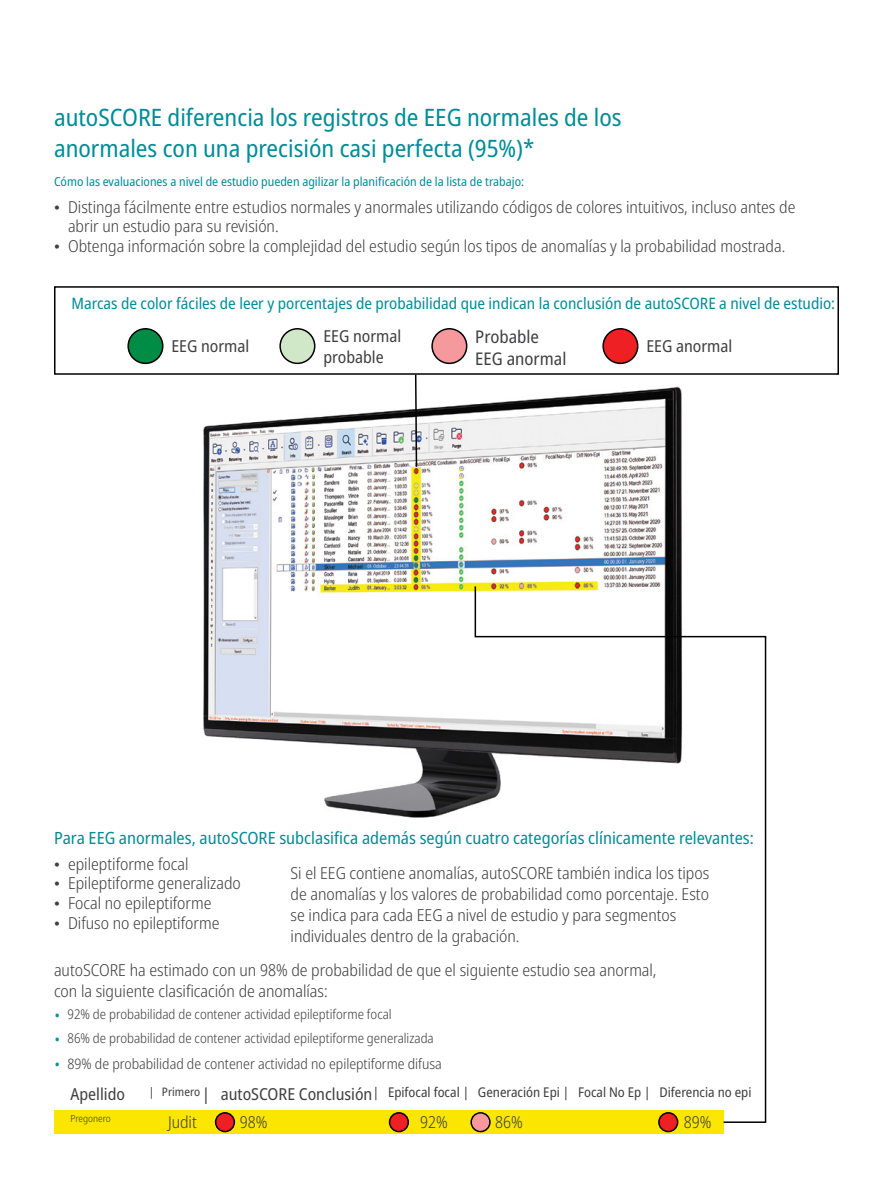
<style>
.page{position:relative;width:893px;height:1188px;background:#fff}
.page>*{position:absolute;margin:0;border:0;box-sizing:border-box;transform-origin:0 0}
.t1{font:semi-condensed 24px/31.5px "Noto Sans Display";color:#008d96}
.t2{font:semi-condensed 17.4px/22px "Noto Sans Display";color:#404042}
.t3{font:semi-condensed 16.8px "Noto Sans Display";color:#008d96}
.t4{font:300 semi-condensed 16.5px/21px "Noto Sans Display";color:#404042}
.t5{font:semi-condensed 16.5px/20.9px "Noto Sans Display";color:#404042}
.t6{font:semi-condensed 15.75px "Noto Sans Display";color:#008d96}
.t7{font:300 semi-condensed 14.4px "Noto Sans Display";color:#404042}
.t8{font:300 semi-condensed 13.35px "Noto Sans Display";color:#404042}
.t9{font:semi-condensed 13.35px "Noto Sans Display";color:#404042}
.t10{font:semi-condensed 12.45px "Noto Sans Display";color:#008d96}
.t11{font:300 semi-condensed 9.75px "Noto Sans Display";color:#404042}
.s1{font-family:"Times New Roman";font-weight:400;font-stretch:normal}
.s2{font-size:18px;color:#00949d}
.s3{font-size:11.7px}
.s4{font-size:16.5px}
</style>
<div class="page">
<img style="left:203px;top:386px;width:479px;height:432px">
<div style="left:54px;top:286px;width:785px;height:89px;border:2px solid #000"></div>
<svg style="left:414px;top:373px;width:4px;height:95px"></svg>
<div style="left:128px;top:329px;width:35px;height:34px;background:#008c44;border-radius:50%"></div>
<div style="left:127px;top:328px;width:36px;height:36px;border:2px solid #000;border-radius:50%"></div>
<div style="left:280px;top:329px;width:35px;height:34px;background:#d0e8c8;border-radius:50%"></div>
<div style="left:279px;top:328px;width:36px;height:36px;border:2px solid #000;border-radius:50%"></div>
<div style="left:432px;top:329px;width:35px;height:34px;background:#f6999d;border-radius:50%"></div>
<div style="left:431px;top:328px;width:36px;height:36px;border:2px solid #000;border-radius:50%"></div>
<div style="left:603px;top:329px;width:35px;height:34px;background:#ee2024;border-radius:50%"></div>
<div style="left:602px;top:328px;width:36px;height:36px;border:2px solid #000;border-radius:50%"></div>
<div style="left:54px;top:1111px;width:670px;height:23px;background:#fae600"></div>
<div style="left:216px;top:1113px;width:18px;height:19px;background:#ee2024;border-radius:50%"></div>
<div style="left:215px;top:1112px;width:20px;height:20px;border:2px solid #000;border-radius:50%"></div>
<div style="left:390px;top:1113px;width:18px;height:19px;background:#ee2024;border-radius:50%"></div>
<div style="left:389px;top:1112px;width:20px;height:20px;border:2px solid #000;border-radius:50%"></div>
<div style="left:471px;top:1113px;width:19px;height:19px;background:#f6999d;border-radius:50%"></div>
<div style="left:470px;top:1112px;width:21px;height:20px;border:2px solid #000;border-radius:50%"></div>
<div style="left:659px;top:1113px;width:19px;height:19px;background:#ee2024;border-radius:50%"></div>
<div style="left:658px;top:1112px;width:20px;height:20px;border:2px solid #000;border-radius:50%"></div>
<svg style="left:474px;top:585px;width:293px;height:539px"></svg>
<h1 class="t1" style="left:54px;top:102px;width:569px">autoSCORE diferencia los registros de EEG normales de los anormales con una precisión casi perfecta (95%)*</h1>
<p class="t10" style="left:54px;top:172px;width:472px">Cómo las evaluaciones a nivel de estudio pueden agilizar la planificación de la lista de trabajo:</p>
<p class="t4" style="left:68px;top:197px;width:729px;line-height:19.8px;text-indent:-14px"><span class="s1">•</span> Distinga fácilmente entre estudios normales y anormales utilizando códigos de colores intuitivos, incluso antes de abrir un estudio para su revisión.</p>
<p class="t4" style="left:54px;top:236px;width:733px"><span class="s1">•</span> Obtenga información sobre la complejidad del estudio según los tipos de anomalías y la probabilidad mostrada.</p>
<p class="t6" style="left:71px;top:292px;width:765px">Marcas de color fáciles de leer y porcentajes de probabilidad que indican la conclusión de autoSCORE a nivel de estudio:</p>
<p class="t5" style="left:171px;top:336px;width:80px">EEG normal</p>
<p class="t5" style="left:323px;top:326px;width:80px">EEG normal probable</p>
<p class="t2" style="left:475px;top:326px;width:93px">Probable<br>EEG anormal</p>
<p class="t5" style="left:646px;top:336px;width:88px">EEG anormal</p>
<p class="t3" style="left:54px;top:826px;width:701px">Para EEG anormales, autoSCORE subclasifica además según cuatro categorías clínicamente relevantes:</p>
<p class="t4" style="left:54px;top:854px;width:136px"><span class="s1">•</span> epileptiforme focal</p>
<p class="t4" style="left:54px;top:873px;width:188px"><span class="s1">•</span> Epileptiforme generalizado</p>
<p class="t4" style="left:54px;top:893px;width:159px"><span class="s1">•</span> Focal no epileptiforme</p>
<p class="t4" style="left:54px;top:913px;width:167px"><span class="s1">•</span> Difuso no epileptiforme</p>
<p class="t4" style="left:291px;top:863px;width:420px">Si el EEG contiene anomalías, autoSCORE también indica los tipos de anomalías y los valores de probabilidad como porcentaje. Esto se indica para cada EEG a nivel de estudio y para segmentos individuales dentro de la grabación.</p>
<p class="t4" style="left:54px;top:960px;width:604px">autoSCORE ha estimado con un 98% de probabilidad de que el siguiente estudio sea anormal, con la siguiente clasificación de anomalías:</p>
<p class="t8" style="left:54px;top:1005px;width:339px"><span class="s2">•</span> 92% de probabilidad de contener actividad epileptiforme focal</p>
<p class="t8" style="left:54px;top:1029px;width:381px"><span class="s2">•</span> 86% de probabilidad de contener actividad epileptiforme generalizada</p>
<p class="t7" style="left:54px;top:1054px;width:389px"><span class="s2">•</span> 89% de probabilidad de contener actividad no epileptiforme difusa</p>
<p class="t5" style="left:70px;top:1084px;width:56px">Apellido</p>
<p class="t9" style="left:149px;top:1083px;width:604px"><span class="s3">| Primero</span> <span class="s4">| autoSCORE Conclusión</span> | Epifocal focal | Generación Epi | Focal No Ep | Diferencia no epi</p>
<p class="t11" style="left:70px;top:1112px;width:42px">Pregonero</p>
<p class="t4" style="left:168px;top:1112px;width:30px">Judit</p>
<p class="t4" style="left:240px;top:1112px;width:29px">98%</p>
<p class="t4" style="left:420px;top:1112px;width:29px">92%</p>
<p class="t4" style="left:495px;top:1112px;width:29px">86%</p>
<p class="t4" style="left:684px;top:1112px;width:29px">89%</p>
</div>
